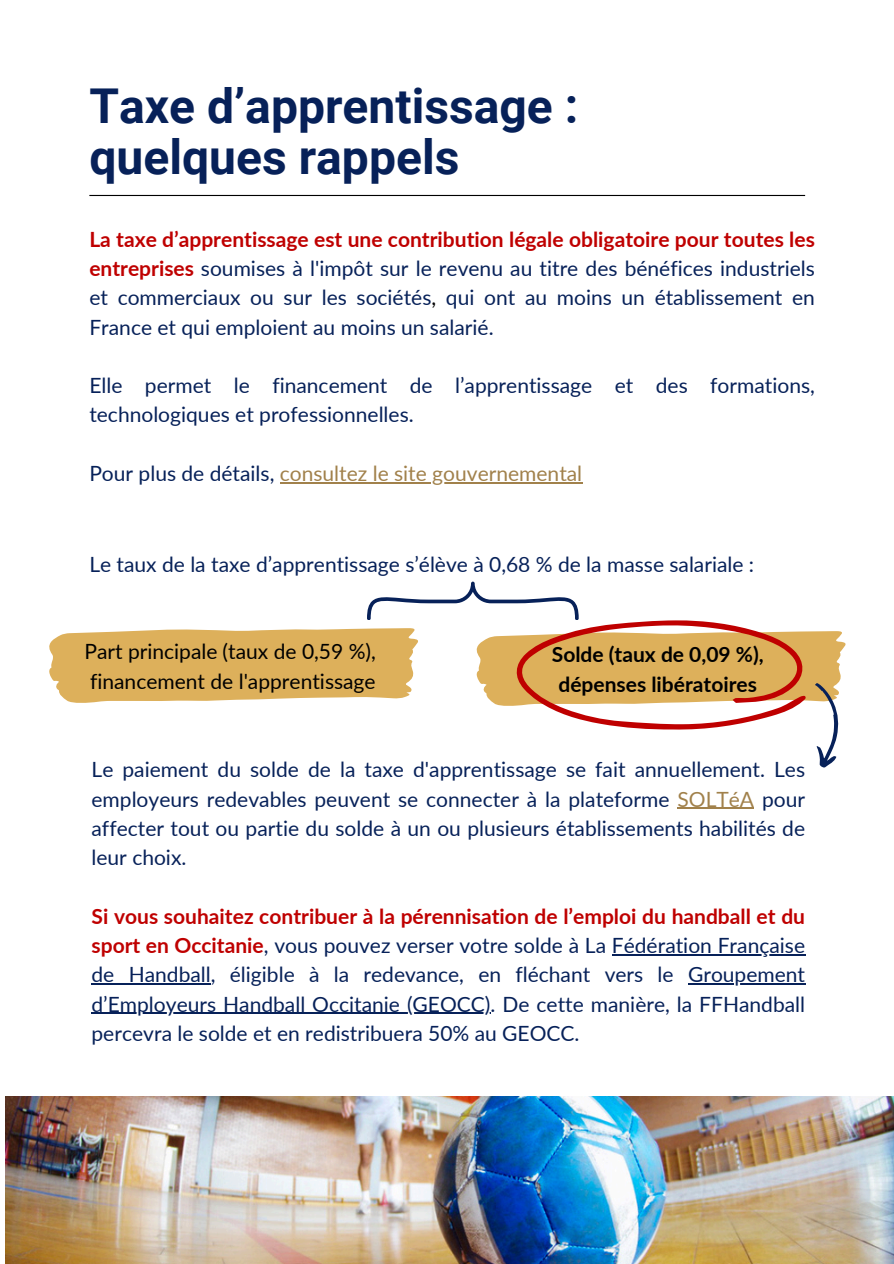
<style>
.page{position:relative;width:894px;height:1264px;background:#fff}
.page>*{position:absolute;margin:0;border:0;box-sizing:border-box;transform-origin:0 0}
.t1{font:700 48px/51.8px "Roboto";color:#072159}
.t2{font:21px/29.2px "Lato";color:#072159;text-align:justify}
.t3{font:21px/29.2px "Lato";color:#000}
.t4{font:21px "Lato";color:#a1814b}
.t5{font:700 21px/29.2px "Lato";color:#000;text-align:center}
.s1{font-weight:700;color:#bf0000}
.s2{color:#000}
.s3{color:#072159}
.s4{color:#a1814b}
</style>
<div class="page">
<hr style="left:89px;top:195px;width:715px;height:1px;background:#000">
<svg style="left:49px;top:581px;width:797px;height:187px"></svg>
<img style="left:5px;top:1096px;width:888px;height:167px">
<hr style="left:677px;top:807px;width:77px;height:2px;background:#a1814b">
<hr style="left:611px;top:954px;width:193px;height:1px;background:#072159">
<hr style="left:91px;top:983px;width:120px;height:1px;background:#072159">
<hr style="left:687px;top:983px;width:117px;height:1px;background:#072159">
<hr style="left:91px;top:1012px;width:399px;height:1px;background:#072159">
<hr style="left:280px;top:482px;width:302px;height:1px;background:#a1814b">
<h1 class="t1" style="left:89px;top:78px;width:490px">Taxe d’apprentissage : quelques rappels</h1>
<p class="t2" style="left:89px;top:224px;width:726px"><span class="s1">La taxe d’apprentissage est une contribution légale obligatoire pour toutes les entreprises</span> soumises à l'impôt sur le revenu au titre des bénéfices industriels et commerciaux ou sur les sociétés<span class="s2">,</span> qui ont au moins un établissement en France et qui emploient au moins un salarié.</p>
<p class="t2" style="left:89px;top:370px;width:726px">Elle permet le financement de l’apprentissage et des formations, technologiques et professionnelles.</p>
<p class="t4" style="left:89px;top:458px;width:494px"><span class="s3">Pour plus de détails,</span> consultez le site gouvernemental</p>
<p class="t2" style="left:89px;top:549px;width:666px">Le taux de la taxe d’apprentissage s’élève à 0,68 % de la masse salariale :</p>
<p class="t3" style="left:84px;top:636px;width:293px">Part principale (taux de 0,59 %), financement de l'apprentissage</p>
<p class="t5" style="left:551px;top:639px;width:213px">Solde (taux de 0,09 %), dépenses libératoires</p>
<p class="t2" style="left:91px;top:754px;width:714px">Le paiement du solde de la taxe d'apprentissage se fait annuellement. Les employeurs redevables peuvent se connecter à la plateforme <span class="s4">SOLTéA</span> pour affecter tout ou partie du solde à un ou plusieurs établissements habilités de leur choix.</p>
<p class="t2" style="left:91px;top:900px;width:714px"><span class="s1">Si vous souhaitez contribuer à la pérennisation de l’emploi du handball et du sport en Occitanie</span>, vous pouvez verser votre solde à La Fédération Française de Handball, éligible à la redevance, en fléchant vers le Groupement d’Employeurs Handball Occitanie (GEOCC). De cette manière, la FFHandball percevra le solde et en redistribuera 50% au GEOCC.</p>
</div>
